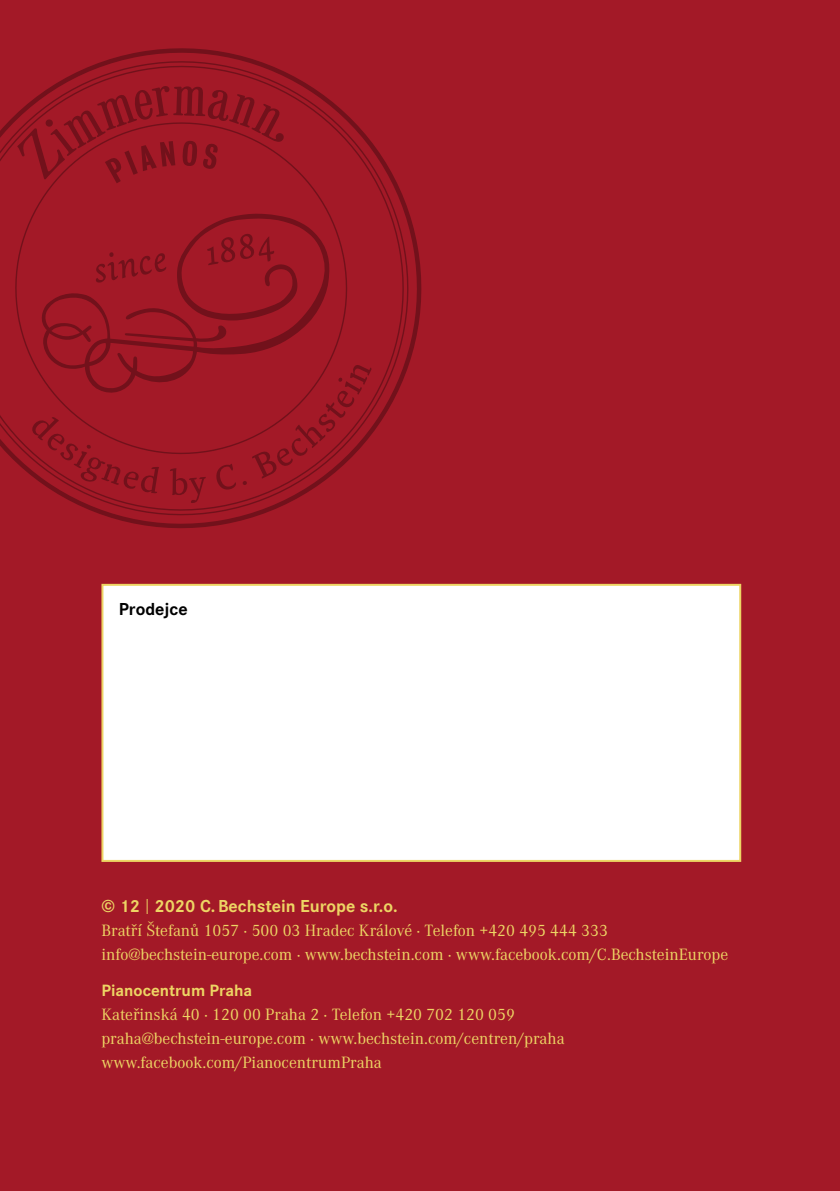
<style>
.page{position:relative;width:840px;height:1191px;background:#fff}
.page>*{position:absolute;margin:0;border:0;box-sizing:border-box;transform-origin:0 0}
.t1{font:700 18px "Corporate S Pro";color:#edd564}
.t2{font:700 18px "Corporate S Pro";color:#000}
.t3{font:17px "Corporate A Pro";color:#edd564}
.t4{font:700 17px "Corporate S Pro";color:#edd564}
.s1{font-weight:300}
</style>
<div class="page">
<div style="left:0;top:0;width:839px;height:1191px;background:#a31927"></div>
<div style="left:101px;top:584px;width:639px;height:278px;background:#fff;border:2px solid #edd564"></div>
<svg style="left:0;top:48px;width:422px;height:481px"></svg>
<svg style="left:2px;top:109px;width:358px;height:358px"></svg>
<svg style="left:42px;top:214px;width:289px;height:181px"></svg>
<svg style="left:17px;top:86px;width:267px;height:97px"></svg>
<svg style="left:31px;top:417px;width:128px;height:76px"></svg>
<svg style="left:170px;top:468px;width:36px;height:35px"></svg>
<svg style="left:215px;top:464px;width:21px;height:27px"></svg>
<svg style="left:242px;top:364px;width:129px;height:121px"></svg>
<p class="t2" style="left:119px;top:595px;width:70px">Prodejce</p>
<p class="t1" style="left:101px;top:892px;width:297px">© 12 <span class="s1">|</span> 2020 C. Bechstein Europe s.r.o.</p>
<p class="t3" style="left:101px;top:919px;width:507px">Bratří Štefanů 1057 · 500 03 Hradec Králové · Telefon +420 495 444 333</p>
<p class="t3" style="left:101px;top:943px;width:628px">info@bechstein-europe.com · www.bechstein.com · www.facebook.com/C.BechsteinEurope</p>
<p class="t4" style="left:101px;top:977px;width:152px">Pianocentrum Praha</p>
<p class="t3" style="left:101px;top:1003px;width:415px">Kateřinská 40 · 120 00 Praha 2 · Telefon +420 702 120 059</p>
<p class="t3" style="left:101px;top:1027px;width:464px">praha@bechstein-europe.com · www.bechstein.com/centren/praha</p>
<p class="t3" style="left:101px;top:1051px;width:282px">www.facebook.com/PianocentrumPraha</p>
</div>
